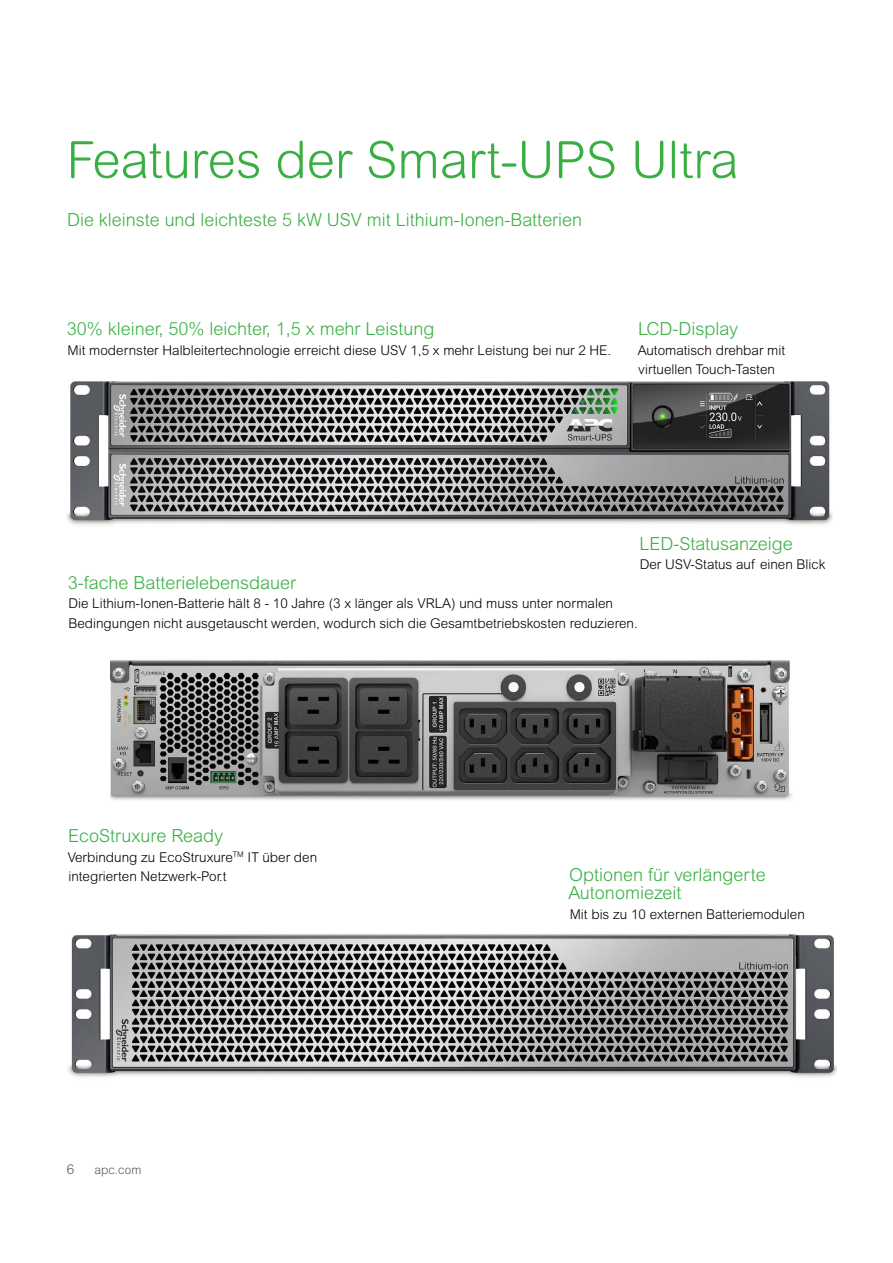
<style>
.page{position:relative;width:893px;height:1263px;background:#fff}
.page>*{position:absolute;margin:0;border:0;box-sizing:border-box;transform-origin:0 0}
.t1{font:300 51px "Arial Rounded MT Pro";color:#39af43}
.t2{font:300 18px/18px "Arial MT Pro";color:#39af43}
.t3{font:300 18px "Arial Rounded MT Std";color:#39af43}
.t4{font:300 13.5px/19.5px "Arial Rounded MT Pro";color:#000}
.t5{font:300 13.5px "Arial MT Pro";color:#5a5757}
.t6{font:300 12px "Arial Rounded MT Pro";color:#5a5757}
</style>
<div class="page">
<img style="left:110px;top:660px;width:682px;height:140px">
<img style="left:67px;top:382px;width:766px;height:143px">
<img style="left:68px;top:934px;width:769px;height:143px">
<h1 class="t1" style="left:67px;top:130px;width:673px">Features der Smart-UPS Ultra</h1>
<h2 class="t3" style="left:67px;top:209px;width:516px">Die kleinste und leichteste 5 kW USV mit Lithium-Ionen-Batterien</h2>
<h2 class="t2" style="left:67px;top:320px;width:369px">30% kleiner, 50% leichter, 1,5 x mehr Leistung</h2>
<p class="t4" style="left:68px;top:341px;width:545px">Mit modernster Halbleitertechnologie erreicht diese USV 1,5 x mehr Leistung bei nur 2 HE.</p>
<h2 class="t2" style="left:638px;top:320px;width:101px">LCD-Display</h2>
<p class="t4" style="left:638px;top:341px;width:149px">Automatisch drehbar mit virtuellen Touch-Tasten</p>
<h2 class="t2" style="left:639px;top:535px;width:155px">LED-Statusanzeige</h2>
<p class="t4" style="left:640px;top:555px;width:187px">Der USV-Status auf einen Blick</p>
<h2 class="t2" style="left:68px;top:574px;width:230px">3-fache Batterielebensdauer</h2>
<p class="t4" style="left:68px;top:594px;width:571px">Die Lithium-Ionen-Batterie hält 8 - 10 Jahre (3 x länger als VRLA) und muss unter normalen<br>Bedingungen nicht ausgetauscht werden, wodurch sich die Gesamtbetriebskosten reduzieren.</p>
<h2 class="t2" style="left:68px;top:827px;width:157px">EcoStruxure Ready</h2>
<p class="t4" style="left:68px;top:848px;width:251px">Verbindung zu EcoStruxure<sup>TM</sup> IT über den integrierten Netzwerk-Por.t</p>
<p class="t5" style="left:67px;top:1160px;width:9px">6</p>
<p class="t6" style="left:94px;top:1162px;width:48px">apc.com</p>
<h2 class="t2" style="left:568px;top:866px;width:199px">Optionen für verlängerte<br>Autonomiezeit</h2>
<p class="t4" style="left:570px;top:905px;width:237px">Mit bis zu 10 externen Batteriemodulen</p>
</div>
